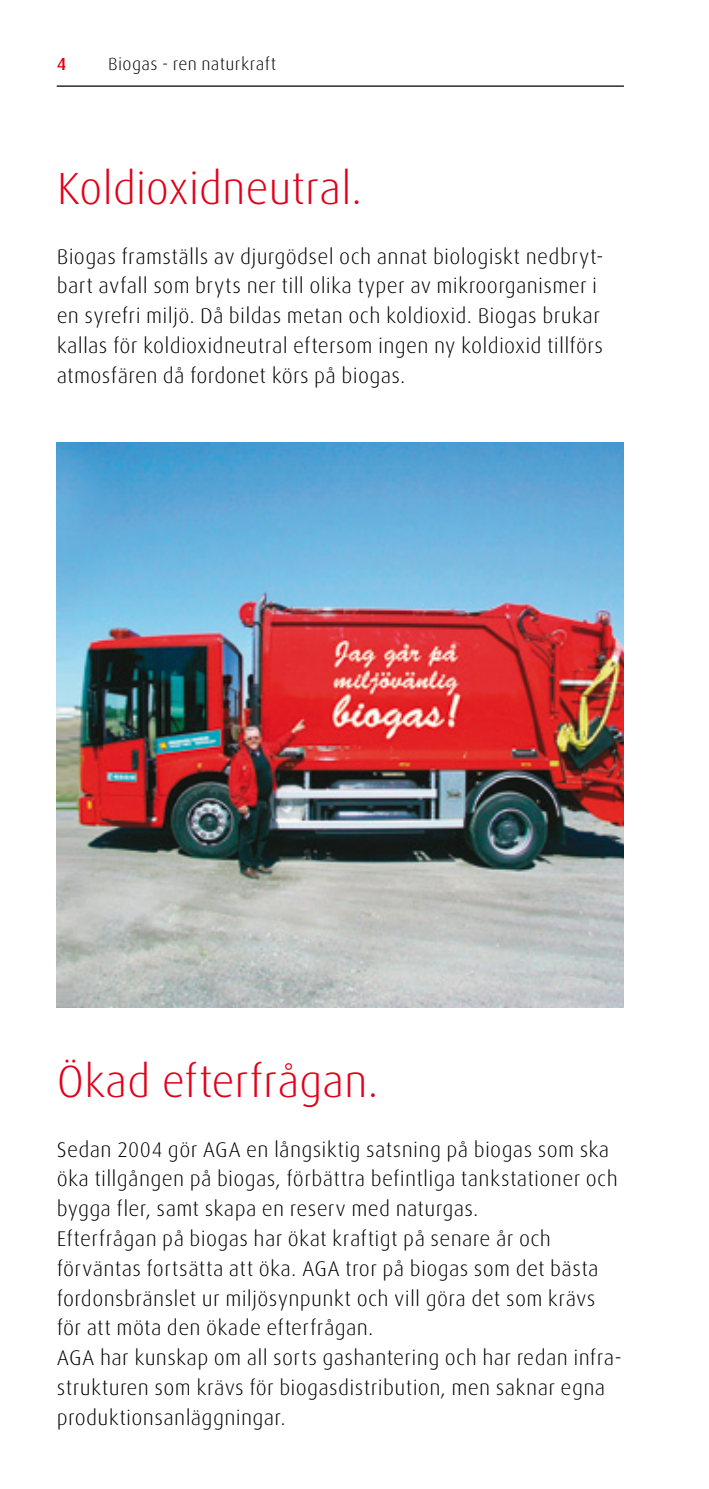
<style>
.page{position:relative;width:709px;height:1489px;background:#fff}
.page>*{position:absolute;margin:0;border:0;box-sizing:border-box;transform-origin:0 0}
.Overskrift_Rød_NY{font:300 45px "Linde Dax OT";letter-spacing:-.005em;color:#e2001a}
.Copy_text{font:300 21.25px/29.8px "Linde Dax OT";letter-spacing:.015em;color:#000}
.Pagination{font:300 17.5px "Linde Dax OT";letter-spacing:.02em;color:#000}
.t1{font:500 17.5px "Linde Dax OT";color:#e2001a}
</style>
<div class="page">
<hr style="left:57px;top:85px;width:567px;height:2px;background:#000">
<img style="left:57px;top:442px;width:567px;height:565px">
<p class="t1" style="left:57px;top:53px;width:11px">4</p>
<p class="Pagination" style="left:108px;top:53px;width:170px">Biogas - ren naturkraft</p>
<p class="Overskrift_Rød_NY" style="left:57px;top:159px;width:307px">Koldioxidneutral.</p>
<p class="Copy_text" style="left:57px;top:241px;width:548px">Biogas framställs av djurgödsel och annat biologiskt nedbryt&shy;bart avfall som bryts ner till olika typer av mikroorganismer i en syrefri miljö. Då bildas metan och koldioxid. Biogas brukar kallas för koldioxidneutral eftersom ingen ny koldioxid tillförs atmosfären då fordonet körs på biogas.</p>
<p class="Overskrift_Rød_NY" style="left:57px;top:1052px;width:323px">Ökad efterfrågan.</p>
<p class="Copy_text" style="left:57px;top:1133px;width:562px">Sedan 2004 gör AGA en långsiktig satsning på biogas som ska öka tillgången på biogas, förbättra befintliga tankstationer och bygga fler, samt skapa en reserv med naturgas.</p>
<p class="Copy_text" style="left:57px;top:1222px;width:543px">Efterfrågan på biogas har ökat kraftigt på senare år och förväntas fortsätta att öka. AGA tror på biogas som det bästa fordonsbränslet ur miljösynpunkt och vill göra det som krävs för att möta den ökade efterfrågan.</p>
<p class="Copy_text" style="left:57px;top:1341px;width:567px">AGA har kunskap om all sorts gashantering och har redan infra&shy;strukturen som krävs för biogasdistribution, men saknar egna produktionsanläggningar.</p>
</div>
